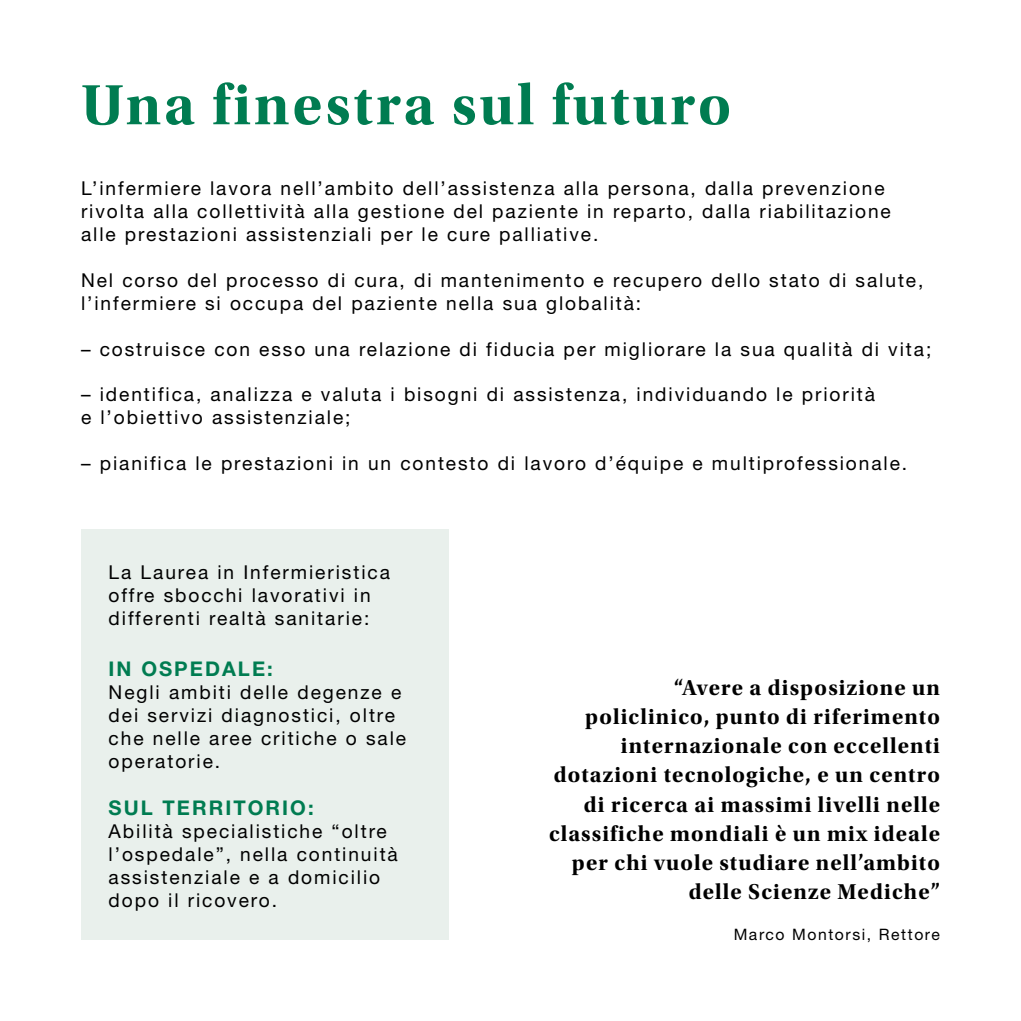
<style>
.page{position:relative;width:1021px;height:1021px;background:#fff}
.page>*{position:absolute;margin:0;border:0;box-sizing:border-box;transform-origin:0 0}
.t1{font:59.4px "Utopia Std Bold Subh";letter-spacing:.05em;color:#007c51}
.t2{font:22.5px/29.2px "Utopia Std Bold Subh";letter-spacing:.05em;color:#000;text-align:right}
.t3{font:700 20.25px "Helvetica Neue LT Pro";letter-spacing:.1em;color:#007c51}
.t4{font:19.12px/22.9px "Helvetica Neue LT Pro";letter-spacing:.1em;color:#000}
.t5{font:15.75px "Helvetica Neue LT Pro";letter-spacing:.1em;color:#000}
</style>
<div class="page">
<div style="left:81px;top:529px;width:367px;height:410px;background:#e9f0ec"></div>
<h1 class="t1" style="left:81px;top:71px;width:651px">Una finestra sul futuro</h1>
<p class="t4" style="left:81px;top:176px;width:811px">L’infermiere lavora nell’ambito dell’assistenza alla persona, dalla prevenzione rivolta alla collettività alla gestione del paziente in reparto, dalla riabilitazione alle prestazioni assistenziali per le cure palliative.</p>
<p class="t4" style="left:81px;top:268px;width:844px">Nel corso del processo di cura, di mantenimento e recupero dello stato di salute, l’infermiere si occupa del paziente nella sua globalità:</p>
<p class="t4" style="left:81px;top:337px;width:851px">– costruisce con esso una relazione di fiducia per migliorare la sua qualità di vita;</p>
<p class="t4" style="left:81px;top:383px;width:795px">– identifica, analizza e valuta i bisogni di assistenza, individuando le priorità e l’obiettivo assistenziale;</p>
<p class="t4" style="left:81px;top:451px;width:827px">– pianifica le prestazioni in un contesto di lavoro d’équipe e multiprofessionale.</p>
<p class="t4" style="left:109px;top:560px;width:283px">La Laurea in Infermieristica offre sbocchi lavorativi in differenti realtà sanitarie:</p>
<p class="t3" style="left:109px;top:656px;width:166px">IN OSPEDALE:</p>
<p class="t4" style="left:109px;top:680px;width:299px">Negli ambiti delle degenze e dei servizi diagnostici, oltre che nelle aree critiche o sale operatorie.</p>
<p class="t3" style="left:109px;top:795px;width:206px">SUL TERRITORIO:</p>
<p class="t4" style="left:109px;top:819px;width:291px">Abilità specialistiche “oltre l’ospedale”, nella continuità assistenziale e a domicilio dopo il ricovero.</p>
<p class="t2" style="left:549px;top:672px;width:392px">“Avere a disposizione un policlinico, punto di riferimento internazionale con eccellenti dotazioni tecnologiche, e un centro di ricerca ai massimi livelli nelle classifiche mondiali è un mix ideale per chi vuole studiare nell’ambito delle Scienze Mediche”</p>
<p class="t5" style="left:733px;top:924px;width:208px">Marco Montorsi, Rettore</p>
</div>
